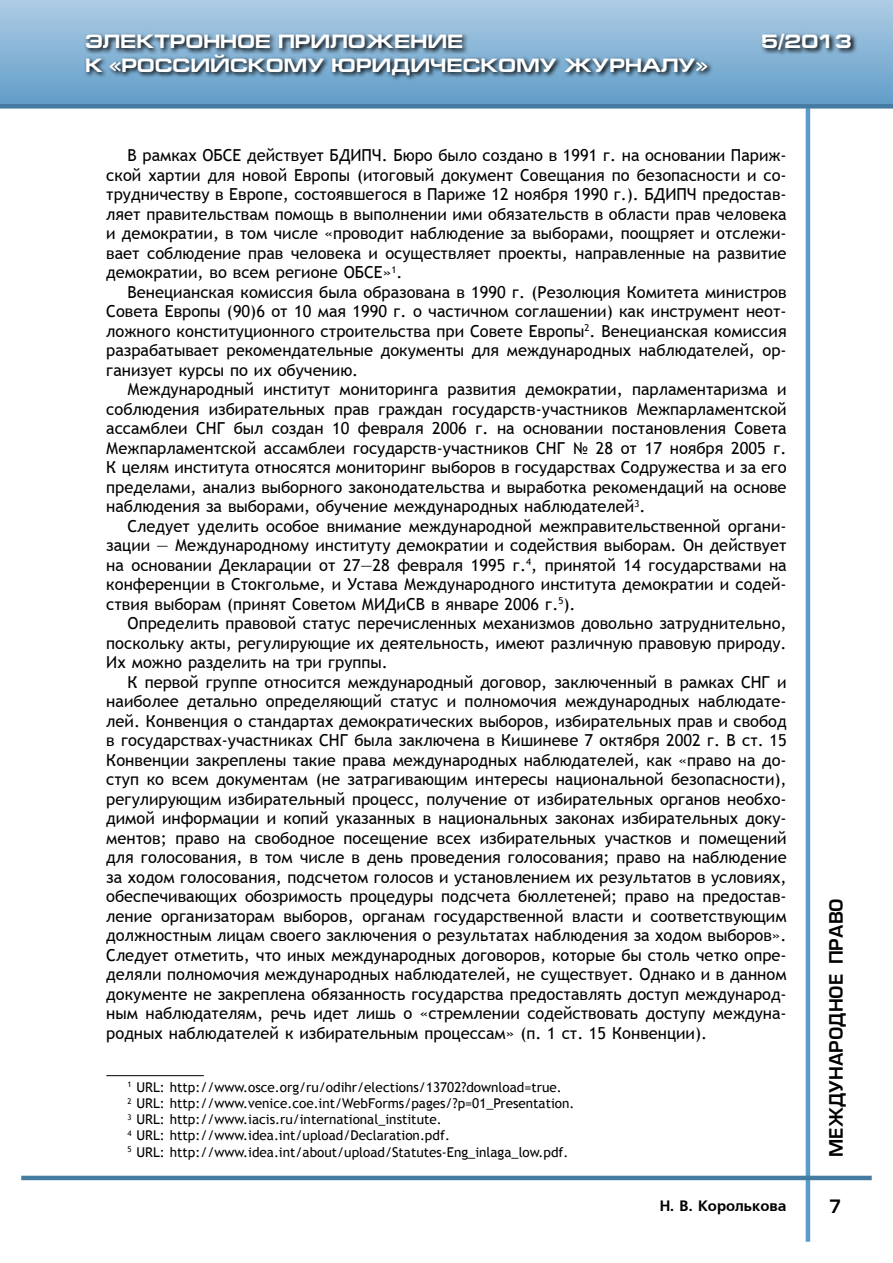
<style>
.page{position:relative;width:893px;height:1263px;background:#fff}
.page>*{position:absolute;margin:0;border:0;box-sizing:border-box;transform-origin:0 0}
.t1{font:700 19.5px "Europe Ext";color:#fff}
.t2{font:18px "Europe Demi Normal";color:#000}
.t3{font:16.5px/19.5px "Trebuchet MS";color:#000;text-align:justify}
.t4{font:15px "Free Set Bold Cyrillic";color:#000}
.t5{font:13.5px/16.2px "Trebuchet MS";color:#000}
</style>
<div class="page">
<hr style="left:806px;top:91px;width:4px;height:1151px;background:#589cca">
<hr style="left:21px;top:1176px;width:851px;height:4px;background:#467ba2">
<div style="left:0;top:0;width:893px;height:106px;background:linear-gradient(to bottom,#aecce4,#619dc9)"></div>
<div style="left:0;top:104px;width:893px;height:5px;background:#467ba2"></div>
<svg style="left:84px;top:31px;width:774px;height:50px;background:#6b90ac"></svg>
<hr style="left:106px;top:1075px;width:98px;height:1px;background:#000">
<p class="t1" style="left:85px;top:31px;width:380px">ЭЛЕКТРОННОЕ ПРИЛОЖЕНИЕ</p>
<p class="t1" style="left:761px;top:31px;width:92px">5/2013</p>
<p class="t1" style="left:85px;top:54px;width:624px">К «РОССИЙСКОМУ ЮРИДИЧЕСКОМУ ЖУРНАЛУ»</p>
<p class="t3" style="left:106px;top:146px;width:682px;text-indent:21px">В рамках ОБСЕ действует БДИПЧ. Бюро было создано в 1991 г. на основании Париж&shy;ской хартии для новой Европы (итоговый документ Совещания по безопасности и со&shy;трудничеству в Европе, состоявшегося в Париже 12 ноября 1990 г.). БДИПЧ предостав&shy;ляет правительствам помощь в выполнении ими обязательств в области прав человека и демократии, в том числе «проводит наблюдение за выборами, поощряет и отслежи&shy;вает соблюдение прав человека и осуществляет проекты, направленные на развитие демократии, во всем регионе ОБСЕ»<sup>1</sup>.</p>
<p class="t3" style="left:106px;top:282px;width:682px;text-indent:21px">Венецианская комиссия была образована в 1990 г. (Резолюция Комитета министров Совета Европы (90)6 от 10 мая 1990 г. о частичном соглашении) как инструмент неот&shy;ложного конституционного строительства при Совете Европы<sup>2</sup>. Венецианская комиссия разрабатывает рекомендательные документы для международных наблюдателей, ор&shy;ганизует курсы по их обучению.</p>
<p class="t3" style="left:106px;top:380px;width:682px;text-indent:21px">Международный институт мониторинга развития демократии, парламентаризма и соблюдения избирательных прав граждан государств-участников Межпарламентской ассамблеи СНГ был создан 10 февраля 2006 г. на основании постановления Совета Межпарламентской ассамблеи государств-участников СНГ № 28 от 17 ноября 2005 г.<br>К целям института относятся мониторинг выборов в государствах Содружества и за его пределами, анализ выборного законодательства и выработка рекомендаций на основе наблюдения за выборами, обучение международных наблюдателей<sup>3</sup>.</p>
<p class="t3" style="left:106px;top:516px;width:682px;text-indent:21px">Следует уделить особое внимание международной межправительственной органи&shy;зации — Международному институту демократии и содействия выборам. Он действует на основании Декларации от 27—28 февраля 1995 г.<sup>4</sup>, принятой 14 государствами на конференции в Стокгольме, и Устава Международного института демократии и содей&shy;ствия выборам (принят Советом МИДиСВ в январе 2006 г.<sup>5</sup>).</p>
<p class="t3" style="left:106px;top:614px;width:682px;text-indent:21px">Определить правовой статус перечисленных механизмов довольно затруднительно, поскольку акты, регулирующие их деятельность, имеют различную правовую природу.<br>Их можно разделить на три группы.</p>
<p class="t3" style="left:106px;top:672px;width:682px;text-indent:21px">К первой группе относится международный договор, заключенный в рамках СНГ и наиболее детально определяющий статус и полномочия международных наблюдате&shy;лей. Конвенция о стандартах демократических выборов, избирательных прав и свобод в государствах-участниках СНГ была заключена в Кишиневе 7 октября 2002 г. В ст. 15<br>Конвенции закреплены такие права международных наблюдателей, как «право на до&shy;ступ ко всем документам (не затрагивающим интересы национальной безопасности), регулирующим избирательный процесс, получение от избирательных органов необхо&shy;димой информации и копий указанных в национальных законах избирательных доку&shy;ментов; право на свободное посещение всех избирательных участков и помещений для голосования, в том числе в день проведения голосования; право на наблюдение за ходом голосования, подсчетом голосов и установлением их результатов в условиях, обеспечивающих обозримость процедуры подсчета бюллетеней; право на предостав&shy;ление организаторам выборов, органам государственной власти и соответствующим должностным лицам своего заключения о результатах наблюдения за ходом выборов».<br>Следует отметить, что иных международных договоров, которые бы столь четко опре&shy;деляли полномочия международных наблюдателей, не существует. Однако и в данном документе не закреплена обязанность государства предоставлять доступ международ&shy;ным наблюдателям, речь идет лишь о «стремлении содействовать доступу междуна&shy;родных наблюдателей к избирательным процессам» (п. 1 ст. 15 Конвенции).</p>
<p class="t5" style="left:128px;top:1079px;width:448px"><sup>1</sup> URL: http://www.osce.org/ru/odihr/elections/13702?download=true.<br><sup>2</sup> URL: http://www.venice.coe.int/WebForms/pages/?p=01_Presentation.<br><sup>3</sup> URL: http://www.iacis.ru/international_institute.<br><sup>4</sup> URL: http://www.idea.int/upload/Declaration.pdf.<br><sup>5</sup> URL: http://www.idea.int/about/upload/Statutes-Eng_inlaga_low.pdf.</p>
<p class="t4" style="left:660px;top:1197px;width:129px">Н. В. Королькова</p>
<p class="t2" style="left:826px;top:1157px;width:260px;rotate:-90deg">международное право</p>
<p class="t2" style="left:829px;top:1196px;width:14px">7</p>
</div>
